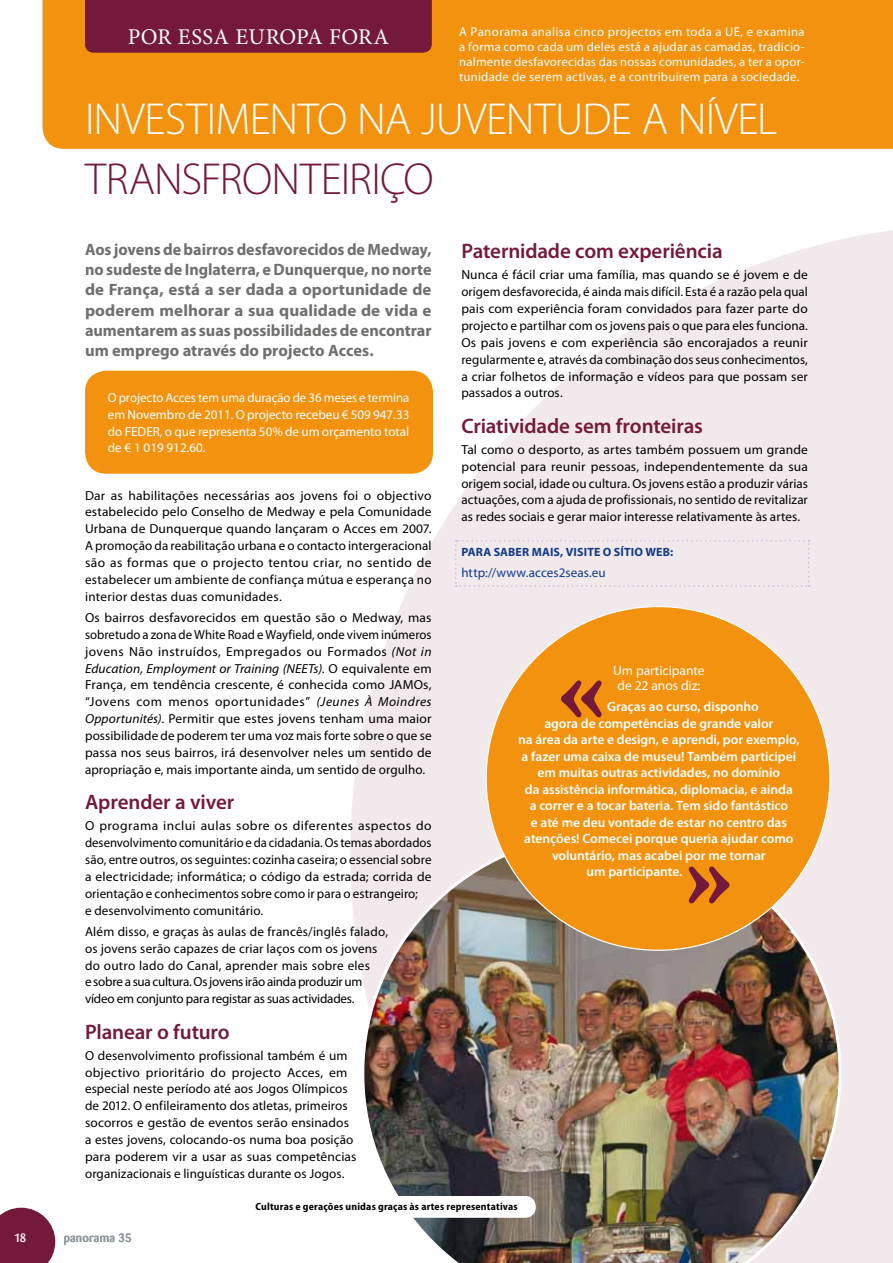
<style>
.page{position:relative;width:893px;height:1263px;background:#fff}
.page>*{position:absolute;margin:0;border:0;box-sizing:border-box;transform-origin:0 0}
.t1{font:700 100.5px "Barmeno";color:#75193a}
.t2{font:300 45px "Myriad Pro";letter-spacing:-.015em;color:#fff}
.t3{font:300 45px "Myriad Pro";letter-spacing:-.015em;color:#75193a}
.t4{font:22.5px "Minion Pro";color:#fff}
.t5{font:600 21px "Myriad Pro";letter-spacing:-.005em;color:#75193a}
.t6{font:700 16.5px/20.2px "Myriad Pro";color:#6f6f6e;text-align:justify}
.t7{font:600 13.5px "Myriad Pro";letter-spacing:-.005em;color:#fff}
.t8{font:13.5px/15px "Myriad Pro";color:#fff;text-align:center}
.t9{font:13.2px/16.8px "Myriad Pro";letter-spacing:.005em;color:#000;text-align:justify}
.t10{font:13.2px/17px "Myriad Pro";color:#fff;text-align:justify}
.t11{font:13.2px "Myriad Pro";letter-spacing:.005em;color:#123c8a}
.t12{font:12.75px/15px "Myriad Pro";letter-spacing:.02em;color:#fff;text-align:justify}
.t13{font:700 12px "Myriad Pro";letter-spacing:.02em;color:#123c8a}
.t14{font:500 12px "Barmeno";letter-spacing:.02em;color:#90989c}
.t15{font:500 12px "Barmeno";color:#fff}
.t16{font:700 semi-condensed 10.5px "Myriad Pro";letter-spacing:.02em;color:#000}
.s1{font-style:italic}
</style>
<div class="page">
<svg style="left:350px;top:230px;width:543px;height:1033px;fill:#f1e9eb"></svg>
<div style="left:43px;top:0;width:850px;height:149px;background:#f3920f"></div>
<img style="left:361px;top:833px;width:480px;height:430px">
<svg style="left:0;top:1208px;width:55px;height:55px;background:#83314f"></svg>
<div style="left:85px;top:0;width:347px;height:52px;background:#75193a"></div>
<div style="left:85px;top:371px;width:348px;height:103px;background:#f3920f;border-radius:21px"></div>
<div style="left:455px;top:540px;width:355px;height:47px;background:#f1e9eb"></div>
<div style="left:248px;top:1196px;width:288px;height:22px;background:#fff;border-radius:10px"></div>
<div style="left:486px;top:607px;width:344px;height:343px;background:#f3920f;border-radius:50%"></div>
<h3 class="t4" style="left:128px;top:21px;width:263px">POR ESSA EUROPA FORA</h3>
<p class="t12" style="left:459px;top:25px;width:347px">A Panorama analisa cinco projectos em toda a UE, e examina a forma como cada um deles está a ajudar as camadas, tradicio&shy;nalmente desfavorecidas das nossas comunidades, a ter a opor&shy;tunidade de serem activas, e a contribuírem para a sociedade.</p>
<h2 class="t2" style="left:85px;top:94px;width:694px">INVESTIMENTO NA JUVENTUDE A NÍVEL</h2>
<h2 class="t3" style="left:85px;top:154px;width:350px">TRANSFRONTEIRIÇO</h2>
<p class="t6" style="left:85px;top:239px;width:348px">Aos jovens de bairros desfavorecidos de Medway, no sudeste de Inglaterra, e Dunquerque, no norte de França, está a ser dada a oportunidade de poderem melhorar a sua qualidade de vida e aumentarem as suas possibilidades de encontrar um emprego através do projecto Acces.</p>
<p class="t10" style="left:108px;top:389px;width:303px">O projecto Acces tem uma duração de 36 meses e termina em Novembro de 2011. O projecto recebeu € 509 947.33 do FEDER, o que representa 50% de um orçamento total de € 1 019 912.60.</p>
<p class="t9" style="left:85px;top:486px;width:348px">Dar as habilitações necessárias aos jovens foi o objectivo estabelecido pelo Conselho de Medway e pela Comunidade Urbana de Dunquerque quando lançaram o Acces em 2007.<br>A promoção da reabilitação urbana e o contacto intergeracional são as formas que o projecto tentou criar, no sentido de estabelecer um ambiente de confiança mútua e esperança no interior destas duas comunidades.</p>
<p class="t9" style="left:85px;top:609px;width:348px">Os bairros desfavorecidos em questão são o Medway, mas sobretudo a zona de White Road e Wayfield, onde vivem inúmeros jovens Não instruídos, Empregados ou Formados <span class="s1">(Not in Education, Employment or Training (NEETs)</span>. O equivalente em França, em tendência crescente, é conhecida como JAMOs, “Jovens com menos oportunidades” <span class="s1">(Jeunes À Moindres Opportunités)</span>. Permitir que estes jovens tenham uma maior possibilidade de poderem ter uma voz mais forte sobre o que se passa nos seus bairros, irá desenvolver neles um sentido de apropriação e, mais importante ainda, um sentido de orgulho.</p>
<h3 class="t5" style="left:85px;top:789px;width:151px">Aprender a viver</h3>
<p class="t9" style="left:85px;top:817px;width:348px;text-align:left">O programa inclui aulas sobre os diferentes aspectos do desenvolvimento comunitário e da cidadania. Os temas abordados são, entre outros, os seguintes: cozinha caseira; o essencial sobre a electricidade; informática; o código da estrada; corrida de orientação e conhecimentos sobre como ir para o estrangeiro;<br>e desenvolvimento comunitário.</p>
<p class="t9" style="left:85px;top:923px;width:304px;text-align:left">Além disso, e graças às aulas de francês/inglês falado, os jovens serão capazes de criar laços com os jovens do outro lado do Canal, aprender mais sobre eles<br>e sobre a sua cultura. Os jovens irão ainda produzir um vídeo em conjunto para registar as suas actividades.</p>
<h3 class="t5" style="left:85px;top:1018px;width:146px">Planear o futuro</h3>
<p class="t9" style="left:85px;top:1046px;width:273px;text-align:left">O desenvolvimento profissional também é um objectivo prioritário do projecto Acces, em especial neste período até aos Jogos Olímpicos de 2012. O enfileiramento dos atletas, primeiros socorros e gestão de eventos serão ensinados a estes jovens, colocando-os numa boa posição para poderem vir a usar as suas competências organizacionais e linguísticas durante os Jogos.</p>
<h3 class="t5" style="left:461px;top:238px;width:263px">Paternidade com experiência</h3>
<p class="t9" style="left:461px;top:266px;width:348px">Nunca é fácil criar uma família, mas quando se é jovem e de origem desfavorecida, é ainda mais difícil. Esta é a razão pela qual pais com experiência foram convidados para fazer parte do projecto e partilhar com os jovens pais o que para eles funciona.<br>Os pais jovens e com experiência são encorajados a reunir regularmente e, através da combinação dos seus conhecimentos, a criar folhetos de informação e vídeos para que possam ser passados a outros.</p>
<h3 class="t5" style="left:461px;top:412px;width:243px">Criatividade sem fronteiras</h3>
<p class="t9" style="left:461px;top:441px;width:348px">Tal como o desporto, as artes também possuem um grande potencial para reunir pessoas, independentemente da sua origem social, idade ou cultura. Os jovens estão a produzir várias actuações, com a ajuda de profissionais, no sentido de revitalizar as redes sociais e gerar maior interesse relativamente às artes.</p>
<p class="t13" style="left:461px;top:544px;width:41px">Para sabe</p>
<p class="t13" style="left:522px;top:544px;width:18px">r mais</p>
<p class="t13" style="left:560px;top:544px;width:13px">, visite</p>
<p class="t13" style="left:603px;top:544px;width:29px">o sítio</p>
<p class="t13" style="left:645px;top:544px;width:29px">Web:</p>
<p class="t11" style="left:461px;top:565px;width:146px">http://www.acces2seas.eu</p>
<p class="t8" style="left:613px;top:663px;width:93px">Um participante de 22 anos diz:</p>
<h1 class="t1" style="left:559px;top:632px;width:48px">«</h1>
<p class="t7" style="left:607px;top:698px;width:153px">Graças ao curso, disponho</p>
<p class="t7" style="left:544px;top:715px;width:230px">agora de competências de grande valor</p>
<p class="t7" style="left:518px;top:731px;width:283px">na área da arte e design, e aprendi, por exemplo,</p>
<p class="t7" style="left:522px;top:748px;width:276px">a fazer uma caixa de museu! Também participei</p>
<p class="t7" style="left:538px;top:764px;width:244px">em muitas outras actividades, no domínio</p>
<p class="t7" style="left:525px;top:781px;width:269px">da assistência informática, diplomacia, e ainda</p>
<p class="t7" style="left:530px;top:797px;width:260px">a correr e a tocar bateria. Tem sido fantástico</p>
<p class="t7" style="left:531px;top:814px;width:258px">e até me deu vontade de estar no centro das</p>
<p class="t7" style="left:524px;top:830px;width:271px">atenções! Comecei porque queria ajudar como</p>
<p class="t7" style="left:552px;top:847px;width:215px">voluntário, mas acabei por me tornar</p>
<p class="t7" style="left:586px;top:863px;width:97px">um participante.</p>
<h1 class="t1" style="left:685px;top:818px;width:48px">»</h1>
<p class="t15" style="left:14px;top:1231px;width:14px">18</p>
<p class="t14" style="left:64px;top:1230px;width:69px">panorama 35</p>
<p class="t16" style="left:256px;top:1201px;width:264px">Culturas e gerações unidas graças às artes representativas</p>
</div>
